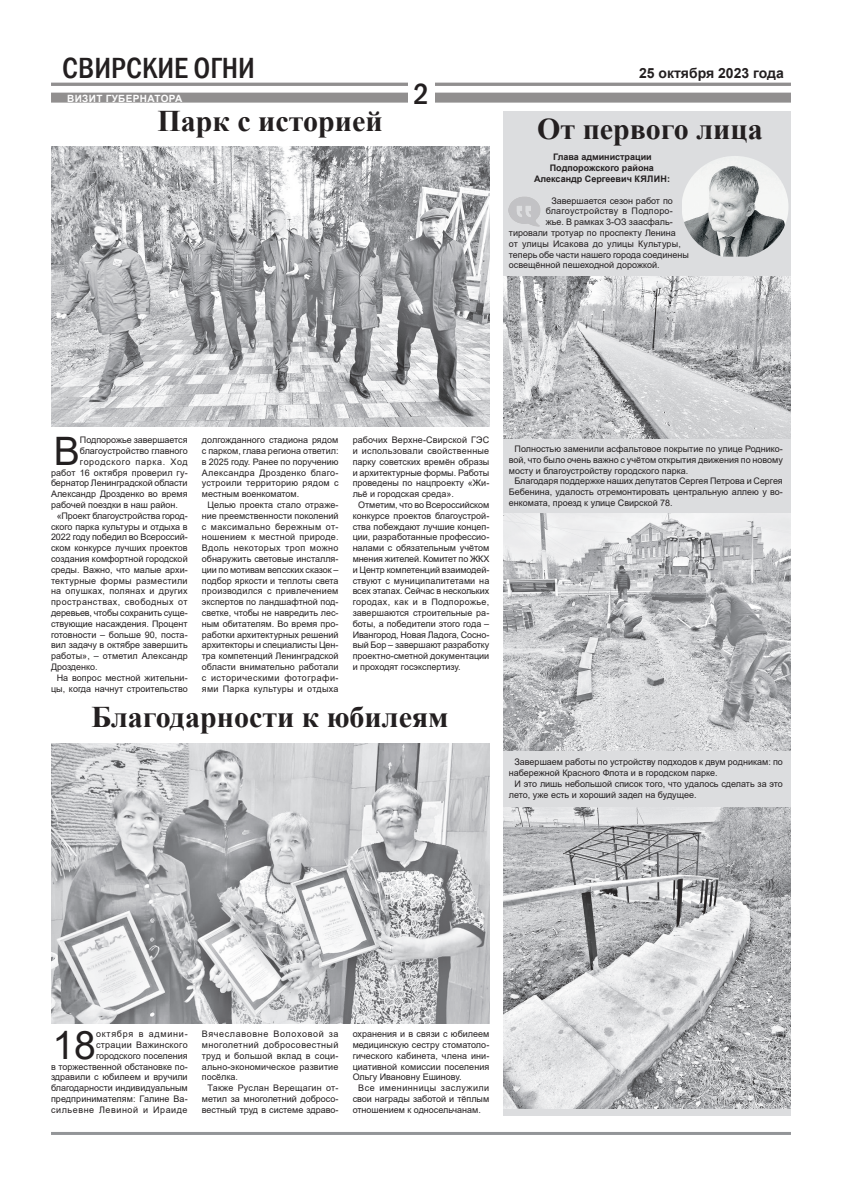
<style>
.page{position:relative;width:842px;height:1191px;background:#fff}
.page>*{position:absolute;margin:0;border:0;box-sizing:border-box;transform-origin:0 0}
.Основной_текст{font:39.2px "Arial";color:#231f20}
.Основной_заголовок{font:700 30px "Times New Roman";color:#231f20}
.Основной_текст-2{font:500 condensed 30px "Franklin Gothic";color:#231f20}
.Основной_текст-3{font:700 14px "Arial";color:#231f20}
.Основной_текст-4{font:700 10px "Arial";letter-spacing:.035em;color:#fff}
.Основной_текст-5{font:9px/10.8px "Arial";color:#231f20;text-align:justify}
.Основной_текст-6{font:700 9px "Arial";color:#231f20}
.Основной_текст-7{font:9px "Arial";letter-spacing:.02em;color:#231f20}
.Основной_текст-8{font:9px "Arial";letter-spacing:.03em;color:#231f20}
.Основной_текст-9{font:9px "Arial";letter-spacing:.07em;color:#231f20}
</style>
<div class="page">
<hr style="left:51px;top:83px;width:740px;height:3px;background:#231f20">
<div style="left:51px;top:93px;width:740px;height:10px;background:#918f8f"></div>
<div style="left:408px;top:81px;width:27px;height:23px;background:#fff"></div>
<hr style="left:51px;top:1132px;width:740px;height:3px;background:#939598">
<div style="left:503px;top:111px;width:288px;height:1004px;background:#dcdddf"></div>
<img style="left:682px;top:156px;width:106px;height:101px">
<img style="left:509px;top:196px;width:31px;height:31px">
<img style="left:503px;top:276px;width:288px;height:162px">
<img style="left:503px;top:807px;width:288px;height:301px">
<img style="left:503px;top:513px;width:288px;height:237px">
<img style="left:51px;top:146px;width:438px;height:280px">
<img style="left:51px;top:743px;width:438px;height:281px">
<p class="Основной_текст-2" style="left:62px;top:49px;width:194px">СВИРСКИЕ ОГНИ</p>
<p class="Основной_текст-3" style="left:639px;top:63px;width:146px">25 октября 2023 года</p>
<p class="Основной_текст-4" style="left:67px;top:91px;width:117px">ВИЗИТ ГУБЕРНАТОРА</p>
<p class="Основной_заголовок" style="left:537px;top:107px;width:227px">От первого лица</p>
<p class="Основной_текст-6" style="left:553px;top:151px;width:100px">Глава администрации</p>
<p class="Основной_текст-6" style="left:550px;top:162px;width:106px">Подпорожского района</p>
<p class="Основной_текст-6" style="left:534px;top:172px;width:138px">Александр Сергеевич КЯЛИН:</p>
<p class="Основной_текст-5" style="left:551px;top:195px;width:123px">Завершается сезон работ по</p>
<p class="Основной_текст-8" style="left:546px;top:205px;width:129px">благоустройству в Подпоро-</p>
<p class="Основной_текст-5" style="left:546px;top:216px;width:129px">жье. В рамках 3-ОЗ заасфаль-</p>
<p class="Основной_текст-5" style="left:509px;top:227px;width:168px">тировали тротуар по проспекту Ленина</p>
<p class="Основной_текст-7" style="left:509px;top:237px;width:173px">от улицы Исакова до улицы Культуры,</p>
<p class="Основной_текст-5" style="left:509px;top:249px;width:181px">теперь обе части нашего города соединены</p>
<p class="Основной_текст-5" style="left:509px;top:260px;width:152px">освещённой пешеходной дорожкой.</p>
<p class="Основной_текст-2" style="left:414px;top:74px;width:17px">2</p>
<p class="Основной_заголовок" style="left:158px;top:100px;width:227px">Парк с историей</p>
<p class="Основной_текст" style="left:54px;top:424px;width:28px">В</p>
<p class="Основной_текст-5" style="left:80px;top:434px;width:109px">Подпорожье завершается</p>
<p class="Основной_текст-5" style="left:80px;top:445px;width:109px">благоустройство главного</p>
<p class="Основной_текст-9" style="left:80px;top:455px;width:109px">городского парка. Ход</p>
<p class="Основной_текст-5" style="left:51px;top:467px;width:138px">работ 16 октября проверил гу-</p>
<p class="Основной_текст-5" style="left:51px;top:478px;width:138px">бернатор Ленинградской области</p>
<p class="Основной_текст-5" style="left:51px;top:488px;width:138px">Александр Дрозденко во время</p>
<p class="Основной_текст-5" style="left:51px;top:499px;width:129px">рабочей поездки в наш район.</p>
<p class="Основной_текст-5" style="left:51px;top:510px;width:138px;text-indent:6px">«Проект благоустройства город&shy;ского парка культуры и отдыха в 2022 году победил во Всероссий&shy;ском конкурсе лучших проектов создания комфортной городской среды. Важно, что малые архи&shy;тектурные формы разместили на опушках, полянах и других пространствах, свободных от деревьев, чтобы сохранить суще&shy;ствующие насаждения. Процент готовности – больше 90, поста&shy;вил задачу в октябре завершить работы», – отметил Александр Дрозденко.</p>
<p class="Основной_текст-5" style="left:51px;top:672px;width:138px;text-align:right">На вопрос местной жительни&shy;цы, когда начнут строительство</p>
<p class="Основной_текст-5" style="left:202px;top:434px;width:138px">долгожданного стадиона рядом с парком, глава региона ответил: в 2025 году. Ранее по поручению Александра Дрозденко благо&shy;устроили территорию рядом с местным военкоматом.</p>
<p class="Основной_текст-5" style="left:202px;top:499px;width:138px;text-indent:6px">Целью проекта стало отраже&shy;ние преемственности поколений с максимально бережным от&shy;ношением к местной природе.<br>Вдоль некоторых троп можно обнаружить световые инсталля&shy;ции по мотивам вепсских сказок – подбор яркости и теплоты света производился с привлечением экспертов по ландшафтной под&shy;светке, чтобы не навредить лес&shy;ным обитателям. Во время про&shy;работки архитектурных решений архитекторы и специалисты Цен&shy;тра компетенций Ленинградской области внимательно работали с историческими фотографи&shy;ями Парка культуры и отдыха</p>
<p class="Основной_текст-5" style="left:353px;top:434px;width:138px">рабочих Верхне-Свирской ГЭС и использовали свойственные парку советских времён образы и архитектурные формы. Работы проведены по нацпроекту «Жи&shy;льё и городская среда».</p>
<p class="Основной_текст-5" style="left:353px;top:499px;width:138px;text-indent:6px">Отметим, что во Всероссийском конкурсе проектов благоустрой&shy;ства побеждают лучшие концеп&shy;ции, разработанные профессио&shy;налами с обязательным учётом мнения жителей. Комитет по ЖКХ и Центр компетенций взаимодей&shy;ствуют с муниципалитетами на всех этапах. Сейчас в нескольких городах, как и в Подпорожье, завершаются строительные ра&shy;боты, а победители этого года – Ивангород, Новая Ладога, Сосно&shy;вый Бор – завершают разработку проектно-сметной документации и проходят госэкспертизу.</p>
<p class="Основной_заголовок" style="left:92px;top:695px;width:359px">Благодарности к юбилеям</p>
<p class="Основной_текст-5" style="left:509px;top:443px;width:275px;text-indent:6px">Полностью заменили асфальтовое покрытие по улице Роднико&shy;вой, что было очень важно с учётом открытия движения по новому мосту и благоустройству городского парка.</p>
<p class="Основной_текст-5" style="left:509px;top:476px;width:275px;text-indent:6px">Благодаря поддержке наших депутатов Сергея Петрова и Сергея Бебенина, удалость отремонтировать центральную аллею у во&shy;енкомата, проезд к улице Свирской 78.</p>
<p class="Основной_текст-5" style="left:509px;top:756px;width:276px;text-indent:6px">Завершаем работы по устройству подходов к двум родникам: по набережной Красного Флота и в городском парке.</p>
<p class="Основной_текст-5" style="left:509px;top:778px;width:275px;text-indent:6px">И это лишь небольшой список того, что удалось сделать за это лето, уже есть и хороший задел на будущее.</p>
<p class="Основной_текст" style="left:52px;top:1018px;width:45px">18</p>
<p class="Основной_текст-5" style="left:51px;top:1028px;width:138px;text-align:right">октября в админи-<br>страции Важинского городского поселения<br>в торжественной обстановке по&shy;здравили с юбилеем и вручили благодарности индивидуальным предпринимателям: Галине Ва&shy;сильевне Левиной и Ираиде</p>
<p class="Основной_текст-5" style="left:202px;top:1028px;width:138px">Вячеславовне Волоховой за многолетний добросовестный труд и большой вклад в соци&shy;ально-экономическое развитие посёлка.</p>
<p class="Основной_текст-5" style="left:202px;top:1082px;width:138px;text-indent:6px">Также Руслан Верещагин от&shy;метил за многолетний добросо&shy;вестный труд в системе здраво-</p>
<p class="Основной_текст-5" style="left:353px;top:1028px;width:138px">охранения и в связи с юбилеем медицинскую сестру стоматоло&shy;гического кабинета, члена ини&shy;циативной комиссии поселения Ольгу Ивановну Ешинову.</p>
<p class="Основной_текст-5" style="left:353px;top:1082px;width:138px;text-indent:6px">Все именинницы заслужили свои награды заботой и тёплым отношением к односельчанам.</p>
</div>
